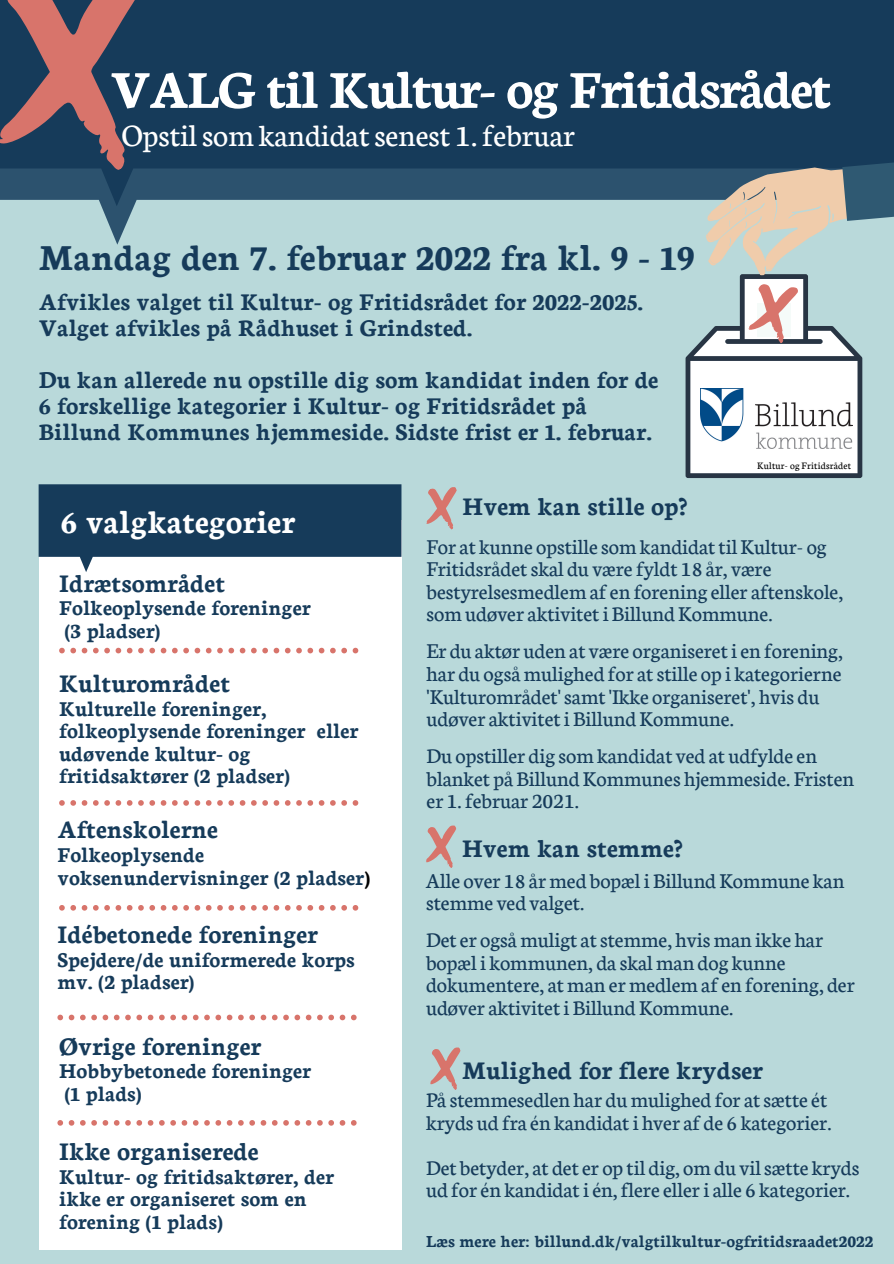
<style>
.page{position:relative;width:894px;height:1264px;background:#fff}
.page>*{position:absolute;margin:0;border:0;box-sizing:border-box;transform-origin:0 0}
.t1{font:700 57px "Neuton";letter-spacing:-.04em;color:#fff}
.t2{font:700 39px "Neuton";color:#163b5a}
.t3{font:700 34.5px "Neuton";color:#fff}
.t4{font:33px "Neuton";color:#fff}
.t5{font:700 27px "Neuton";color:#163b5a}
.t6{font:700 25.5px/26px "Neuton";color:#163b5a}
.t7{font:22.5px/22.5px "Neuton";color:#163b5a}
.t8{font:700 22.5px/22.5px "Neuton";color:#163b5a}
.t9{font:700 18px "Neuton";color:#163b5a}
.t10{font:10.5px "Neuton";letter-spacing:.025em;color:#000}
.s1{color:#000}
</style>
<div class="page">
<div style="left:0;top:0;width:893px;height:1263px;background:#b9d9da"></div>
<svg style="left:213px;top:0;width:680px;height:200px;background:#183d5c"></svg>
<svg style="left:0;top:0;width:213px;height:213px;background:#4c5367"></svg>
<div style="left:39px;top:519px;width:362px;height:730px;background:#fff"></div>
<svg style="left:39px;top:484px;width:362px;height:88px"></svg>
<svg style="left:426px;top:487px;width:31px;height:43px"></svg>
<svg style="left:426px;top:825px;width:30px;height:43px"></svg>
<svg style="left:430px;top:1047px;width:31px;height:43px"></svg>
<svg style="left:57px;top:1014px;width:299px;height:6px"></svg>
<svg style="left:57px;top:1120px;width:299px;height:5px"></svg>
<svg style="left:59px;top:905px;width:299px;height:5px"></svg>
<svg style="left:59px;top:800px;width:299px;height:5px"></svg>
<svg style="left:59px;top:647px;width:299px;height:6px"></svg>
<svg style="left:685px;top:151px;width:208px;height:327px"></svg>
<img style="left:700px;top:389px;width:152px;height:59px">
<p class="t1" style="left:110px;top:49px;width:722px">VALG til Kultur- og Fritidsrådet</p>
<p class="t4" style="left:121px;top:112px;width:455px">Opstilsomkandidatsenest 1.februar</p>
<p class="t2" style="left:39px;top:229px;width:657px">Mandag den 7. februar 2022 fra kl. 9 - 19</p>
<p class="t6" style="left:39px;top:287px;width:606px">Afvikles valget til Kultur- og Fritidsrådet for 2022-2025.</p>
<p class="t6" style="left:39px;top:313px;width:435px">Valget afvikles på Rådhuset i Grindsted.</p>
<p class="t6" style="left:39px;top:365px;width:621px">Du kan allerede nu opstille dig som kandidat inden for de<br>6 forskellige kategorier i Kultur- og Fritidsrådet på<br>Billund Kommunes hjemmeside. Sidste frist er 1. februar.</p>
<p class="t10" style="left:757px;top:458px;width:95px">Kultur- og Fritidsrådet</p>
<p class="t3" style="left:61px;top:497px;width:236px">6 valgkategorier</p>
<p class="t5" style="left:59px;top:564px;width:167px">Idrætsområdet</p>
<p class="t8" style="left:59px;top:595px;width:253px">Folkeoplysende foreninger (3 pladser)</p>
<p class="t5" style="left:59px;top:664px;width:172px">Kulturområdet</p>
<p class="t8" style="left:59px;top:695px;width:301px">Kulturelle foreninger, folkeoplysende foreninger eller udøvende kultur- og fritidsaktører (2 pladser)</p>
<p class="t5" style="left:57px;top:810px;width:162px">Aftenskolerne</p>
<p class="t8" style="left:57px;top:842px;width:314px">Folkeoplysende voksenundervisninger (2 pladser<span class="s1">)</span></p>
<p class="t5" style="left:57px;top:915px;width:262px">Idébetonede foreninger</p>
<p class="t8" style="left:57px;top:946px;width:299px">Spejdere/de uniformerede korps mv. (2 pladser)</p>
<p class="t5" style="left:59px;top:1026px;width:204px">Øvrige foreninger</p>
<p class="t8" style="left:59px;top:1058px;width:253px">Hobbybetonede foreninger (1 plads)</p>
<p class="t5" style="left:59px;top:1132px;width:201px">Ikke organiserede</p>
<p class="t8" style="left:59px;top:1163px;width:276px">Kultur- og fritidsaktører, der ikke er organiseret som en forening (1 plads)</p>
<p class="t5" style="left:462px;top:487px;width:226px">Hvem kan stille op?</p>
<p class="t7" style="left:426px;top:533px;width:418px">For at kunne opstille som kandidat til Kultur- og Fritidsrådet skal du være fyldt 18 år, være bestyrelsesmedlem af en forening eller aftenskole, som udøver aktivitet i Billund Kommune.</p>
<p class="t7" style="left:426px;top:638px;width:417px">Er du aktør uden at være organiseret i en forening, har du også mulighed for at stille op i kategorierne 'Kulturområdet' samt 'Ikke organiseret', hvis du udøver aktivitet i Billund Kommune.</p>
<p class="t7" style="left:426px;top:743px;width:429px">Du opstiller dig som kandidat ved at udfylde en blanket på Billund Kommunes hjemmeside. Fristen er 1. februar 2021.</p>
<p class="t5" style="left:462px;top:829px;width:222px">Hvem kan stemme?</p>
<p class="t7" style="left:426px;top:867px;width:419px">Alle over 18 år med bopæl i Billund Kommune kan stemme ved valget.</p>
<p class="t7" style="left:426px;top:927px;width:430px">Det er også muligt at stemme, hvis man ikke har bopæl i kommunen, da skal man dog kunne dokumentere, at man er medlem af en forening, der udøver aktivitet i Billund Kommune.</p>
<p class="t5" style="left:462px;top:1051px;width:302px">Mulighed for flere krydser</p>
<p class="t7" style="left:426px;top:1086px;width:407px">På stemmesedlen har du mulighed for at sætte ét kryds ud fra én kandidat i hver af de 6 kategorier.</p>
<p class="t7" style="left:426px;top:1154px;width:434px">Det betyder, at det er op til dig, om du vil sætte kryds ud for én kandidat i én, flere eller i alle 6 kategorier.</p>
<p class="t9" style="left:426px;top:1228px;width:449px">Læs mere her: billund.dk/valgtilkultur-ogfritidsraadet2022</p>
</div>
